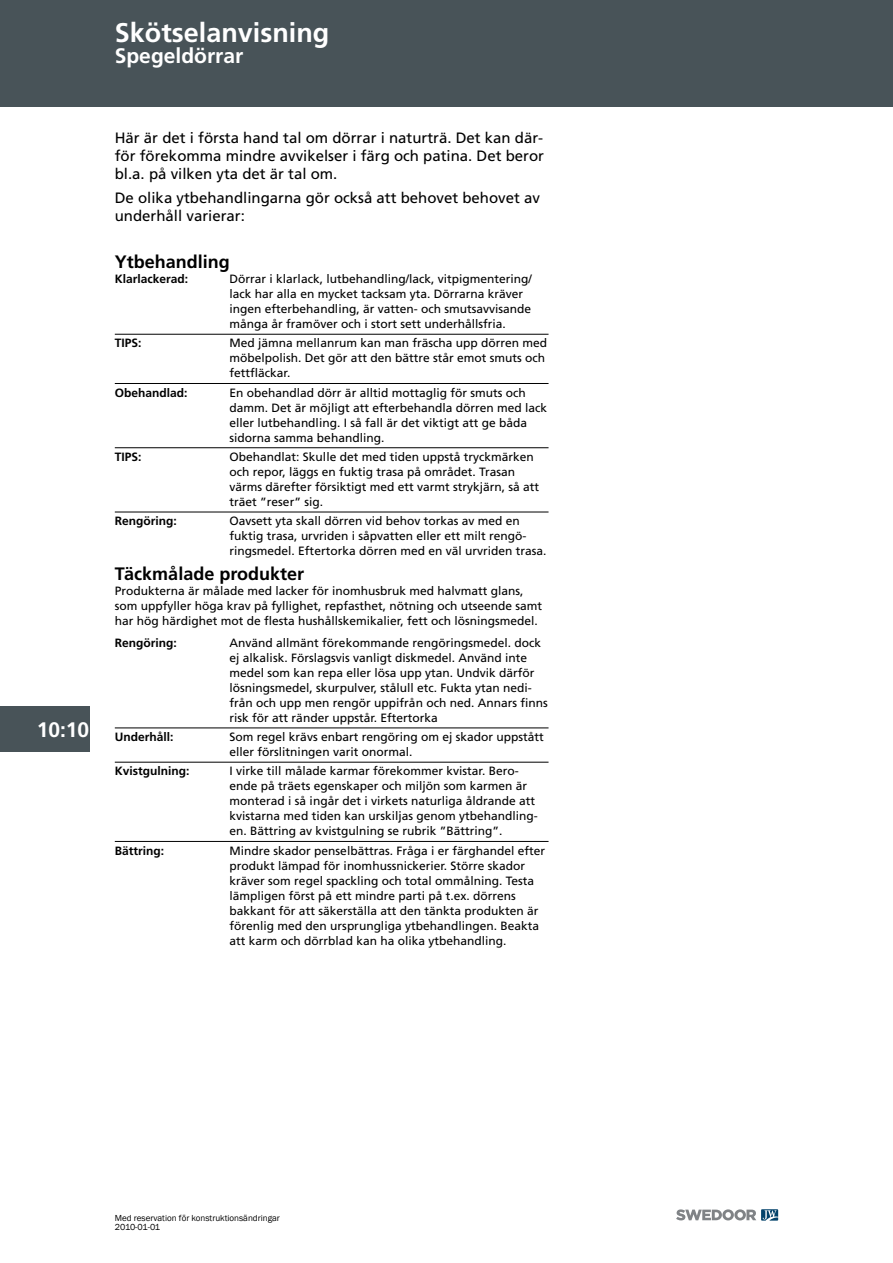
<style>
.page{position:relative;width:893px;height:1263px;background:#fff}
.page>*{position:absolute;margin:0;border:0;box-sizing:border-box;transform-origin:0 0}
.t1{font:700 27px "Frutiger LT Std";color:#fff}
.t2{font:700 21px "Frutiger LT Std";color:#fff}
.t3{font:700 18px "Frutiger LT Std";color:#000}
.t4{font:15px/18px "Frutiger LT Std";color:#000;text-align:justify}
.t5{font:12px/15px "Frutiger LT Std";color:#000}
.t6{font:700 12px "Frutiger LT Std";color:#000}
.t7{font:9px/9px "Franklin Gothic";color:#000}
</style>
<div class="page">
<div style="left:0;top:0;width:893px;height:106px;background:#485358"></div>
<div style="left:0;top:706px;width:89px;height:46px;background:#485358"></div>
<svg style="left:676px;top:1209px;width:102px;height:11px"></svg>
<hr style="left:115px;top:334px;width:434px;height:1px;background:#000">
<hr style="left:115px;top:383px;width:434px;height:1px;background:#000">
<hr style="left:115px;top:447px;width:434px;height:1px;background:#000">
<hr style="left:115px;top:512px;width:434px;height:1px;background:#000">
<hr style="left:115px;top:727px;width:434px;height:1px;background:#000">
<hr style="left:115px;top:762px;width:434px;height:1px;background:#000">
<hr style="left:115px;top:841px;width:434px;height:1px;background:#000">
<h2 class="t2" style="left:37px;top:717px;width:54px">10:10</h2>
<h1 class="t1" style="left:115px;top:16px;width:216px">Skötselanvisning</h1>
<h2 class="t2" style="left:115px;top:43px;width:130px">Spegeldörrar</h2>
<p class="t4" style="left:115px;top:129px;width:431px">Här är det i första hand tal om dörrar i naturträ. Det kan där&shy;för förekomma mindre avvikelser i färg och patina. Det beror bl.a. på vilken yta det är tal om.</p>
<p class="t4" style="left:115px;top:189px;width:427px">De olika ytbehandlingarna gör också att behovet behovet av underhåll varierar:</p>
<h3 class="t3" style="left:115px;top:251px;width:117px">Ytbehandling</h3>
<p class="t6" style="left:115px;top:272px;width:75px">Klarlackerad:</p>
<p class="t5" style="left:230px;top:271px;width:304px">Dörrar i klarlack, lutbehandling/lack, vitpigmentering/ lack har alla en mycket tacksam yta. Dörrarna kräver ingen efterbehandling, är vatten- och smutsavvisande många år framöver och i stort sett underhållsfria.</p>
<p class="t6" style="left:115px;top:336px;width:28px">TIPS:</p>
<p class="t5" style="left:230px;top:336px;width:319px">Med jämna mellanrum kan man fräscha upp dörren med möbelpolish. Det gör att den bättre står emot smuts och fettfläckar.</p>
<p class="t6" style="left:115px;top:385px;width:74px">Obehandlad:</p>
<p class="t5" style="left:230px;top:385px;width:319px">En obehandlad dörr är alltid mottaglig för smuts och damm. Det är möjligt att efterbehandla dörren med lack eller lutbehandling. I så fall är det viktigt att ge båda sidorna samma behandling.</p>
<p class="t6" style="left:115px;top:450px;width:28px">TIPS:</p>
<p class="t5" style="left:230px;top:449px;width:311px">Obehandlat: Skulle det med tiden uppstå tryckmärken och repor, läggs en fuktig trasa på området. Trasan värms därefter försiktigt med ett varmt strykjärn, så att träet ”reser” sig.</p>
<p class="t6" style="left:115px;top:514px;width:64px">Rengöring:</p>
<p class="t5" style="left:230px;top:513px;width:318px">Oavsett yta skall dörren vid behov torkas av med en fuktig trasa, urvriden i såpvatten eller ett milt rengö&shy;ringsmedel. Eftertorka dörren med en väl urvriden trasa.</p>
<h3 class="t3" style="left:115px;top:563px;width:191px">Täckmålade produkter</h3>
<p class="t5" style="left:115px;top:584px;width:429px">Produkterna är målade med lacker för inomhusbruk med halvmatt glans, som uppfyller höga krav på fyllighet, repfasthet, nötning och utseende samt har hög härdighet mot de flesta hushållskemikalier, fett och lösningsmedel.</p>
<p class="t6" style="left:115px;top:635px;width:64px">Rengöring:</p>
<p class="t5" style="left:230px;top:635px;width:320px">Använd allmänt förekommande rengöringsmedel. dock ej alkalisk. Förslagsvis vanligt diskmedel. Använd inte medel som kan repa eller lösa upp ytan. Undvik därför lösningsmedel, skurpulver, stålull etc. Fukta ytan nedi&shy;från och upp men rengör uppifrån och ned. Annars finns risk för att ränder uppstår. Eftertorka</p>
<p class="t6" style="left:115px;top:730px;width:60px">Underhåll:</p>
<p class="t5" style="left:230px;top:729px;width:316px">Som regel krävs enbart rengöring om ej skador uppstått eller förslitningen varit onormal.</p>
<p class="t6" style="left:115px;top:764px;width:76px">Kvistgulning:</p>
<p class="t5" style="left:230px;top:764px;width:310px">I virke till målade karmar förekommer kvistar. Bero&shy;ende på träets egenskaper och miljön som karmen är monterad i så ingår det i virkets naturliga åldrande att kvistarna med tiden kan urskiljas genom ytbehandling&shy;en. Bättring av kvistgulning se rubrik ”Bättring”.</p>
<p class="t6" style="left:115px;top:843px;width:51px">Bättring:</p>
<p class="t5" style="left:230px;top:843px;width:317px">Mindre skador penselbättras. Fråga i er färghandel efter produkt lämpad för inomhussnickerier. Större skador kräver som regel spackling och total ommålning. Testa lämpligen först på ett mindre parti på t.ex. dörrens bakkant för att säkerställa att den tänkta produkten är förenlig med den ursprungliga ytbehandlingen. Beakta att karm och dörrblad kan ha olika ytbehandling.</p>
<p class="t7" style="left:115px;top:1213px;width:167px">Med reservation för konstruktionsändringar<br>2010-01-01</p>
</div>
